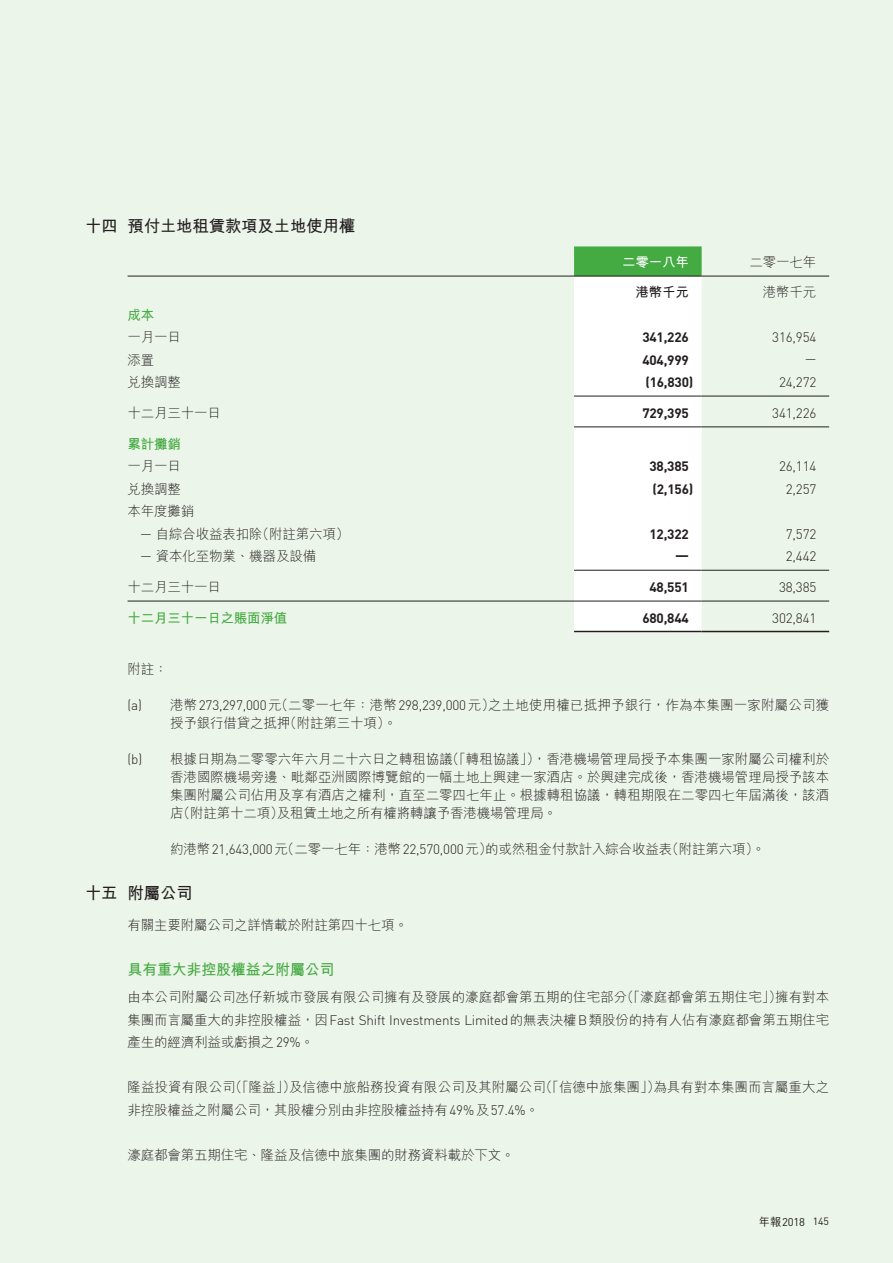
<style>
.page{position:relative;width:893px;height:1263px;background:#ecf5e9}
.page>*{position:absolute;margin:0;border:0;box-sizing:border-box;transform-origin:0 0}
.t1{font:16.5px "M Hei HK Bold E Ten B5 H";letter-spacing:-.015em;color:#231f20}
.t2{font:15px "M Hei HK Bold E Ten B5 H";letter-spacing:-.015em;color:#44aa42}
.t3{font:13.5px/18px "M Hei HK Light E Ten B5 H";letter-spacing:-.01em;color:#231f20;text-align:justify}
.t4{font:13.5px/18px "M Hei HK Light E Ten B5 H";letter-spacing:.01em;color:#231f20}
.t5{font:700 13.5px "DIN";letter-spacing:-.015em;color:#231f20}
.t6{font:300 13.5px "DIN";letter-spacing:-.01em;color:#231f20}
.t7{font:13.5px "M Hei HK Bold E Ten B5 H";letter-spacing:-.015em;color:#44aa42}
.t8{font:13.5px "M Hei HK Bold E Ten B5 H";letter-spacing:-.015em;color:#fff}
.t9{font:13.5px "M Hei HK Bold E Ten B5 H";color:#231f20}
.t10{font:11.25px "DIN";color:#231f20}
.s1{font-family:"DIN";font-weight:300}
.s2{font-family:"M Hei HK Medium E Ten B5 H"}
.s3{font-size:10.5px}
</style>
<div class="page">
<svg style="left:574px;top:246px;width:128px;height:30px;background:#46a944"></svg>
<div style="left:574px;top:277px;width:128px;height:356px;background:#fff"></div>
<hr style="left:128px;top:276px;width:446px;height:1px;background:#231f20">
<hr style="left:574px;top:276px;width:128px;height:1px;background:#231f20">
<hr style="left:702px;top:276px;width:127px;height:1px;background:#231f20">
<hr style="left:574px;top:396px;width:128px;height:1px;background:#231f20">
<hr style="left:702px;top:396px;width:127px;height:1px;background:#231f20">
<hr style="left:574px;top:426px;width:128px;height:1px;background:#231f20">
<hr style="left:702px;top:426px;width:127px;height:1px;background:#231f20">
<hr style="left:574px;top:570px;width:128px;height:1px;background:#231f20">
<hr style="left:702px;top:570px;width:127px;height:1px;background:#231f20">
<hr style="left:128px;top:601px;width:446px;height:1px;background:#231f20">
<hr style="left:574px;top:601px;width:128px;height:1px;background:#231f20">
<hr style="left:702px;top:601px;width:127px;height:1px;background:#231f20">
<hr style="left:574px;top:631px;width:128px;height:1px;background:#231f20">
<hr style="left:702px;top:631px;width:127px;height:1px;background:#231f20">
<p class="t1" style="left:85px;top:219px;width:272px">十四預付土地租賃款項及土地使用權</p>
<p class="t8" style="left:622px;top:257px;width:68px">二零一八年</p>
<p class="t3" style="left:750px;top:255px;width:68px">二零一七年</p>
<p class="t9" style="left:635px;top:287px;width:55px">港幣千元</p>
<p class="t3" style="left:763px;top:285px;width:55px">港幣千元</p>
<p class="t7" style="left:128px;top:310px;width:28px">成本</p>
<p class="t3" style="left:128px;top:330px;width:55px">一月一日</p>
<p class="t5" style="left:642px;top:332px;width:48px">341,226</p>
<p class="t6" style="left:772px;top:332px;width:46px">316,954</p>
<p class="t3" style="left:128px;top:352px;width:28px">添置</p>
<p class="t5" style="left:642px;top:355px;width:48px">404,999</p>
<p class="t6" style="left:805px;top:353px;width:13px">—</p>
<p class="t3" style="left:128px;top:375px;width:55px">兌換調整</p>
<p class="t5" style="left:645px;top:377px;width:50px">(16,830)</p>
<p class="t6" style="left:779px;top:377px;width:39px">24,272</p>
<p class="t3" style="left:128px;top:406px;width:95px">十二月三十一日</p>
<p class="t5" style="left:642px;top:408px;width:48px">729,395</p>
<p class="t6" style="left:772px;top:408px;width:46px">341,226</p>
<p class="t7" style="left:128px;top:439px;width:55px">累計攤銷</p>
<p class="t3" style="left:128px;top:459px;width:55px">一月一日</p>
<p class="t5" style="left:649px;top:462px;width:41px">38,385</p>
<p class="t6" style="left:779px;top:461px;width:39px">26,114</p>
<p class="t3" style="left:128px;top:482px;width:55px">兌換調整</p>
<p class="t5" style="left:652px;top:484px;width:42px">(2,156)</p>
<p class="t6" style="left:786px;top:484px;width:32px">2,257</p>
<p class="t3" style="left:128px;top:504px;width:68px">本年度攤銷</p>
<p class="t3" style="left:140px;top:527px;width:211px"><span class="s1">—</span> 自綜合收益表扣除（附註第六項）</p>
<p class="t5" style="left:649px;top:529px;width:41px">12,322</p>
<p class="t6" style="left:786px;top:529px;width:32px">7,572</p>
<p class="t3" style="left:140px;top:549px;width:177px"><span class="s1">—</span> 資本化至物業、機器及設備</p>
<p class="t5" style="left:675px;top:550px;width:15px">—</p>
<p class="t6" style="left:786px;top:551px;width:32px">2,442</p>
<p class="t3" style="left:128px;top:580px;width:95px">十二月三十一日</p>
<p class="t5" style="left:649px;top:582px;width:41px">48,551</p>
<p class="t6" style="left:779px;top:582px;width:39px">38,385</p>
<p class="t7" style="left:128px;top:613px;width:161px">十二月三十一日之賬面淨值</p>
<p class="t5" style="left:642px;top:613px;width:48px">680,844</p>
<p class="t6" style="left:772px;top:613px;width:46px">302,841</p>
<p class="t3" style="left:128px;top:662px;width:42px">附註：</p>
<p class="t4" style="left:170px;top:698px;width:661px;text-indent:-43px"><span class="s1">(a)</span> 港幣<span class="s1">273,297,000</span>元（二零一七年：港幣<span class="s1">298,239,000</span>元）之土地使用權已抵押予銀行，作為本集團一家附屬公司獲授予銀行借貸之抵押（附註第三十項）。</p>
<p class="t3" style="left:170px;top:752px;width:661px;text-indent:-43px"><span class="s1">(b)</span> 根據日期為二零零六年六月二十六日之轉租協議（「轉租協議」），香港機場管理局授予本集團一家附屬公司權利於香港國際機場旁邊、毗鄰亞洲國際博覽館的一幅土地上興建一家酒店。於興建完成後，香港機場管理局授予該本集團附屬公司佔用及享有酒店之權利，直至二零四七年止。根據轉租協議，轉租期限在二零四七年屆滿後，該酒店（附註第十二項）及租賃土地之所有權將轉讓予香港機場管理局。</p>
<p class="t3" style="left:170px;top:842px;width:597px">約港幣<span class="s1">21,643,000</span>元（二零一七年：港幣<span class="s1">22,570,000</span>元）的或然租金付款計入綜合收益表（附註第六項）。</p>
<p class="t1" style="left:85px;top:887px;width:109px">十五附屬公司</p>
<p class="t3" style="left:128px;top:918px;width:282px">有關主要附屬公司之詳情載於附註第四十七項。</p>
<p class="t2" style="left:128px;top:964px;width:209px">具有重大非控股權益之附屬公司</p>
<p class="t3" style="left:128px;top:988px;width:703px;line-height:22.5px">由本公司附屬公司氹仔新城市發展有限公司擁有及發展的濠庭都會第五期的住宅部分（「濠庭都會第五期住宅」）擁有對本集團而言屬重大的非控股權益，因<span class="s1">Fast Shift Investments Limited</span>的無表決權<span class="s1">B</span>類股份的持有人佔有濠庭都會第五期住宅產生的經濟利益或虧損之<span class="s1">29%</span>。</p>
<p class="t3" style="left:128px;top:1078px;width:703px;line-height:22.5px">隆益投資有限公司（「隆益」）及信德中旅船務投資有限公司及其附屬公司（「信德中旅集團」）為具有對本集團而言屬重大之非控股權益之附屬公司，其股權分別由非控股權益持有<span class="s1">49%</span>及<span class="s1">57.4%</span>。</p>
<p class="t3" style="left:128px;top:1147px;width:389px">濠庭都會第五期住宅、隆益及信德中旅集團的財務資料載於下文。</p>
<p class="t10" style="left:759px;top:1217px;width:72px"><span class="s2">年報</span>2018 <span class="s3">145</span></p>
</div>
